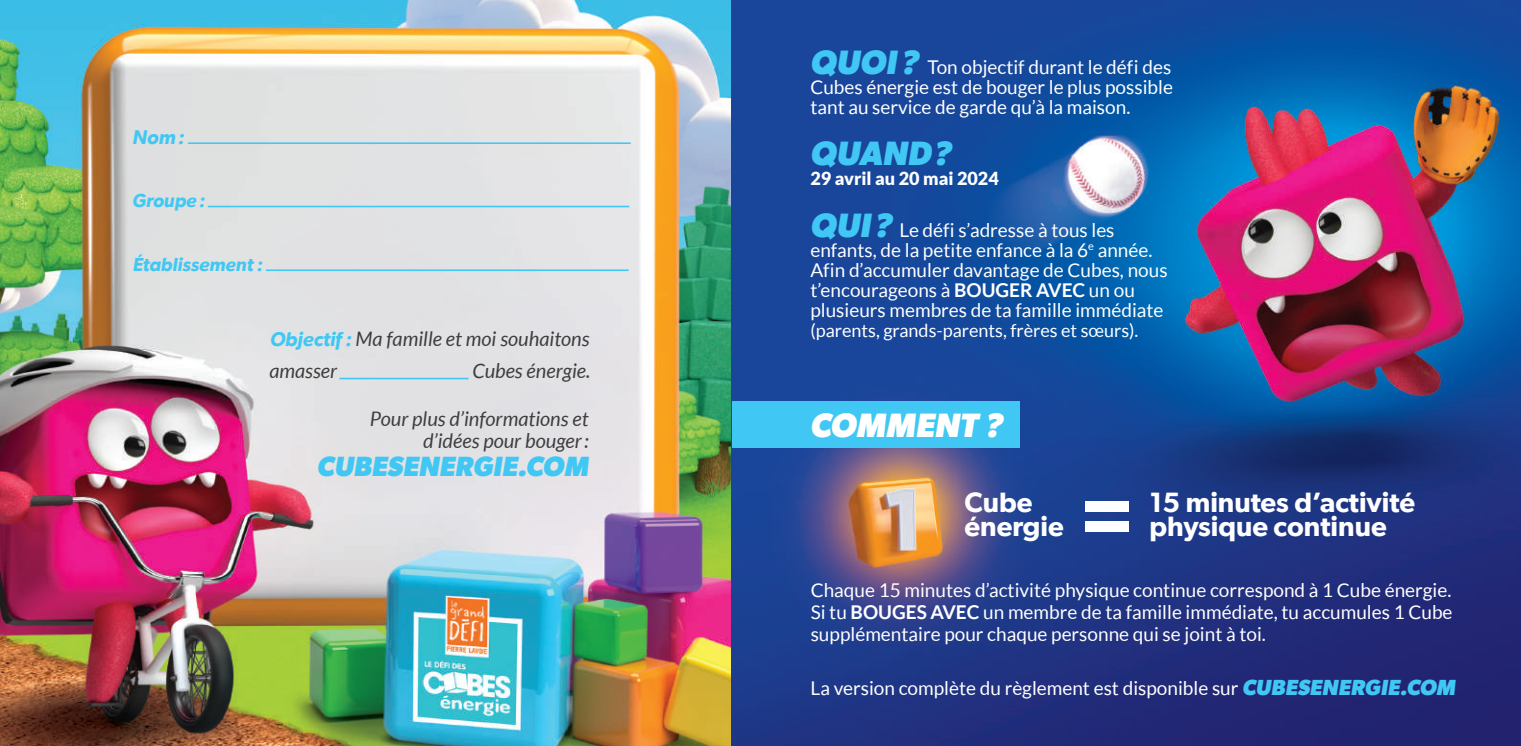
<style>
.page{position:relative;width:1521px;height:746px;background:#fff}
.page>*{position:absolute;margin:0;border:0;box-sizing:border-box;transform-origin:0 0}
.t1{font:italic 700 34px "Gibson";color:#fff}
.t2{font:italic 700 34px "Gibson";color:#40c7f4}
.t3{font:600 28.2px/24px "Gibson";color:#fff}
.t4{font:italic 700 28px "Gibson";color:#40c7f4}
.t5{font:italic 20px/32px "Lato";color:#3e3e3f}
.t6{font:italic 600 20px "Gibson";color:#40c7f4}
.t7{font:19px/20px "Lato";color:#fff;text-align:justify}
.t8{font:italic 600 19px "Gibson";color:#40c7f4}
.t9{font:18px "Lato";color:#fff}
.t10{font:900 18px "Lato";color:#fff}
.s1{font-family:"Gibson";font-weight:600;color:#40c7f4}
.s2{font-family:"Gibson";font-weight:700;font-style:italic;font-size:34px;color:#40c7f4}
.s3{font-weight:700}
.s4{font-family:"Gibson";font-weight:700;font-style:italic;font-size:22px;color:#40c7f4}
</style>
<div class="page">
<img style="left:0;top:0;width:731px;height:746px">
<hr style="left:188px;top:142px;width:442px;height:2px;background:#40c7f4">
<hr style="left:208px;top:206px;width:421px;height:1px;background:#40c7f4">
<hr style="left:266px;top:269px;width:362px;height:2px;background:#40c7f4">
<hr style="left:339px;top:378px;width:129px;height:1px;background:#40c7f4">
<img style="left:731px;top:0;width:789px;height:746px">
<div style="left:731px;top:401px;width:288px;height:47px;background:#40c7f4"></div>
<div style="left:1085px;top:501px;width:43px;height:11px;background:#fff"></div>
<div style="left:1085px;top:521px;width:43px;height:11px;background:#fff"></div>
<p class="t6" style="left:133px;top:125px;width:53px">Nom:</p>
<p class="t8" style="left:132px;top:189px;width:74px">Groupe:</p>
<p class="t8" style="left:133px;top:253px;width:132px">Établissement :</p>
<p class="t5" style="left:269px;top:323px;width:322px"><span class="s1">Objectif :</span> Ma famille et moi souhaitons amasser</p>
<p class="t5" style="left:472px;top:355px;width:119px">Cubes énergie.</p>
<p class="t5" style="left:370px;top:408px;width:220px;line-height:22px;text-align:right">Pour plus d’informations et d’idées pour bouger:</p>
<h3 class="t4" style="left:317px;top:449px;width:273px">CUBESENERGIE.COM</h3>
<p class="t7" style="left:810px;top:57px;width:364px"><span class="s2">QUOI?</span> Ton objectif durant le défi des Cubes énergie est de bouger le plus possible tant au service de garde qu’à la maison.</p>
<h1 class="t2" style="left:810px;top:133px;width:143px">QUAND?</h1>
<p class="t10" style="left:810px;top:167px;width:190px">29 avril au 20 mai 2024</p>
<p class="t7" style="left:810px;top:219px;width:359px;text-align:left"><span class="s2">QUI?</span> Le défi s’adresse à tous les enfants, de la petite enfance à la 6<sup>e</sup> année.<br>Afin d’accumuler davantage de Cubes, nous t’encourageons à <span class="s3">BOUGER AVEC</span> un ou plusieurs membres de ta famille immédiate</p>
<p class="t9" style="left:810px;top:320px;width:329px">(parents, grands-parents, frères et sœurs).</p>
<h1 class="t1" style="left:810px;top:405px;width:195px">COMMENT ?</h1>
<h2 class="t3" style="left:964px;top:490px;width:101px">Cube énergie</h2>
<h2 class="t3" style="left:1149px;top:490px;width:267px">15 minutes d’activité physique continue</h2>
<p class="t7" style="left:810px;top:579px;width:643px;line-height:22px">Chaque 15 minutes d’activité physique continue correspond à 1 Cube énergie.<br>Si tu <span class="s3">BOUGES AVEC</span> un membre de ta famille immédiate, tu accumules 1 Cube supplémentaire pour chaque personne qui se joint à toi.</p>
<p class="t7" style="left:810px;top:678px;width:646px">La version complète du règlement est disponible sur <span class="s4">CUBESENERGIE.COM</span></p>
</div>
